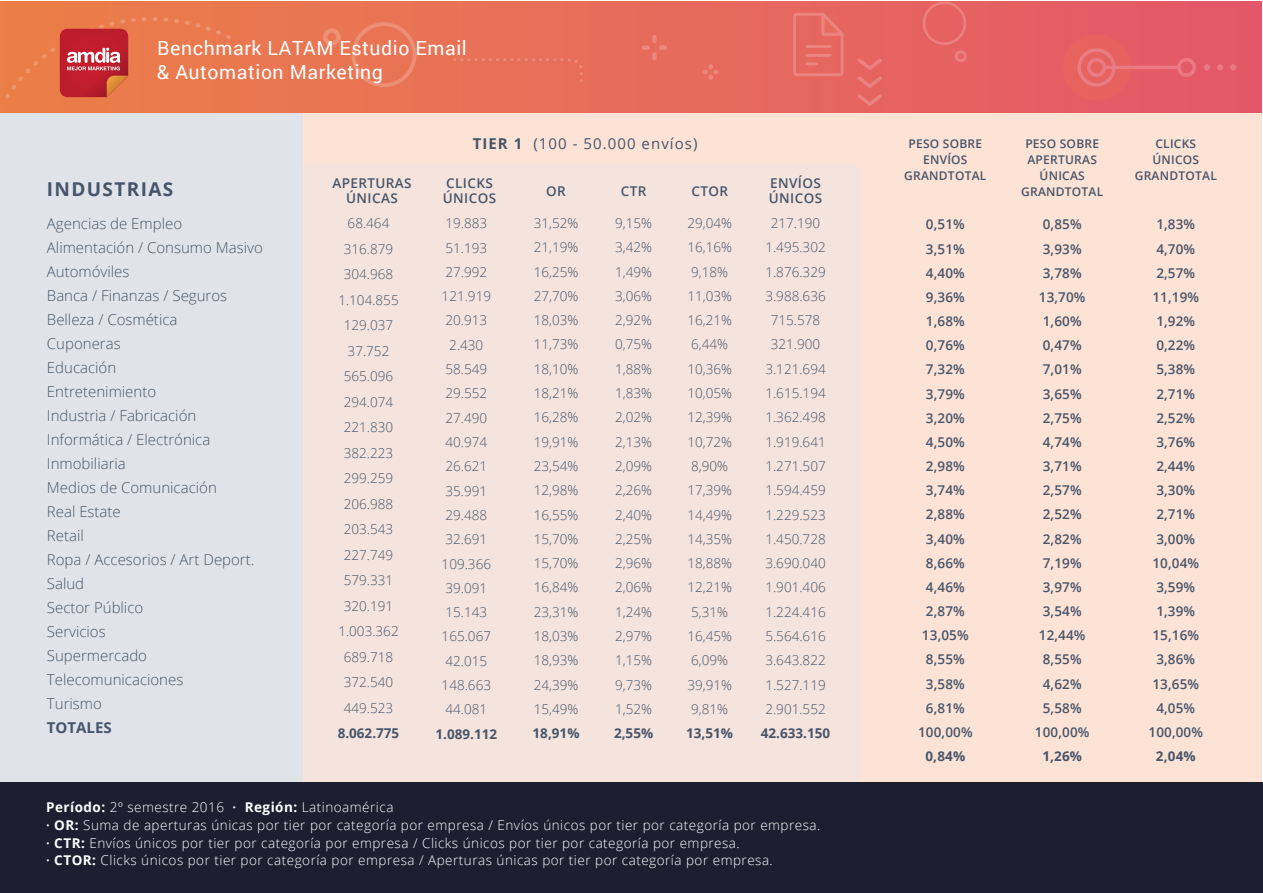
<style>
.page{position:relative;width:1263px;height:893px;background:#fff}
.page>*{position:absolute;margin:0;border:0;box-sizing:border-box;transform-origin:0 0}
.t1{font:19.5px/24px "Roboto";letter-spacing:.03em;color:#fff}
.t2{font:700 19.05px "Open Sans";letter-spacing:.07em;color:#465569}
.t3{font:300 15px/24px "Open Sans";color:#465569}
.t4{font:15px "Open Sans";letter-spacing:.07em;color:#465569}
.t5{font:700 15px "Open Sans";color:#465569}
.t6{font:300 13.5px/24.3px "Open Sans";color:#465569;text-align:center}
.t7{font:600 13.5px/24.2px "Open Sans";letter-spacing:.01em;color:#465569;text-align:center}
.t8{font:300 13.5px/18px "Open Sans";letter-spacing:.035em;color:#fff}
.t9{font:700 13.5px "Open Sans";color:#465569}
.t10{font:600 13.5px/14.2px "Open Sans";letter-spacing:.03em;color:#465569}
.t11{font:600 12px/16px "Open Sans";letter-spacing:.02em;color:#465569;text-align:center}
.s1{font-weight:700}
.s2{font-weight:600}
</style>
<div class="page">
<div style="left:0;top:109px;width:309px;height:688px;background:#e0e4ea"></div>
<div style="left:303px;top:109px;width:564px;height:688px;background:#f5e4de"></div>
<div style="left:859px;top:109px;width:402px;height:688px;background:#fde2d6"></div>
<div style="left:303px;top:109px;width:564px;height:55px;background:#fde2d6"></div>
<div style="left:0;top:783px;width:1263px;height:110px;background:#1d1f31"></div>
<div style="left:0;top:2px;width:1261px;height:110px;background:linear-gradient(to right,#eb7f49,#e4586a)"></div>
<svg style="left:858px;top:94px;width:24px;height:12px"></svg>
<svg style="left:858px;top:76px;width:24px;height:12px"></svg>
<svg style="left:858px;top:59px;width:24px;height:11px"></svg>
<svg style="left:793px;top:13px;width:51px;height:63px;background:#e76d67"></svg>
<hr style="left:805px;top:54px;width:27px;height:3px;background:#fff">
<div style="left:453px;top:58px;width:130px;height:24px;background:#e97058"></div>
<svg style="left:323px;top:28px;width:18px;height:18px"></svg>
<svg style="left:351px;top:22px;width:65px;height:65px;background:#e97859"></svg>
<svg style="left:923px;top:2px;width:44px;height:60px;background:#e66666"></svg>
<div style="left:1062px;top:34px;width:69px;height:67px;background:#e5625e;border-radius:50%"></div>
<svg style="left:1177px;top:58px;width:19px;height:19px"></svg>
<div style="left:1204px;top:64px;width:6px;height:7px;background:#e97984;border-radius:50%"></div>
<div style="left:1217px;top:64px;width:6px;height:7px;background:#e97884;border-radius:50%"></div>
<div style="left:1230px;top:64px;width:6px;height:7px;background:#e97884;border-radius:50%"></div>
<svg style="left:1077px;top:48px;width:39px;height:39px"></svg>
<hr style="left:1102px;top:66px;width:78px;height:3px;background:#fff;border-radius:2px">
<div style="left:652px;top:35px;width:5px;height:8px;background:#eb887b;border-radius:2px"></div>
<div style="left:652px;top:52px;width:5px;height:8px;background:#eb887b;border-radius:2px"></div>
<div style="left:659px;top:45px;width:8px;height:5px;background:#eb887b;border-radius:2px"></div>
<div style="left:642px;top:45px;width:8px;height:5px;background:#eb887b;border-radius:2px"></div>
<svg style="left:703px;top:64px;width:15px;height:16px"></svg>
<svg style="left:5px;top:17px;width:226px;height:82px;background:#e16c49"></svg>
<h1 class="t1" style="left:157px;top:35px;width:311px">Benchmark LATAM Estudio Email &amp; Automation Marketing</h1>
<h2 class="t2" style="left:47px;top:176px;width:128px">INDUSTRIAS</h2>
<p class="t3" style="left:47px;top:211px;width:217px">Agencias de Empleo<br>Alimentación / Consumo Masivo<br>Automóviles<br>Banca / Finanzas / Seguros<br>Belleza / Cosmética<br>Cuponeras<br>Educación<br>Entretenimiento<br>Industria / Fabricación<br>Informática / Electrónica<br>Inmobiliaria<br>Medios de Comunicación<br>Real Estate<br>Retail<br>Ropa / Accesorios / Art Deport.<br>Salud<br>Sector Público<br>Servicios<br>Supermercado<br>Telecomunicaciones<br>Turismo</p>
<p class="t5" style="left:47px;top:717px;width:66px">TOTALES</p>
<p class="t4" style="left:473px;top:133px;width:226px"><span class="s1">TIER 1</span> (100 - 50.000 envíos)</p>
<p class="t10" style="left:332px;top:176px;width:81px;text-align:center">APERTURAS<br>ÚNICAS</p>
<p class="t10" style="left:443px;top:176px;width:55px">CLICKS<br>ÚNICOS</p>
<p class="t7" style="left:546px;top:178px;width:21px">OR</p>
<p class="t6" style="left:534px;top:210px;width:46px;text-align:justify">31,52% 21,19% 16,25% 27,70% 18,03% 11,73% 18,10% 18,21% 16,28% 19,91% 23,54% 12,98% 16,55% 15,70% 15,70% 16,84% 23,31% 18,03% 18,93% 24,39% 15,49%</p>
<p class="t9" style="left:533px;top:724px;width:48px">18,91%</p>
<p class="t6" style="left:338px;top:210px;width:62px;line-height:25.5px">68.464<br>316.879<br>304.968<br>1.104.855<br>129.037<br>37.752<br>565.096<br>294.074<br>221.830<br>382.223<br>299.259<br>206.988<br>203.543<br>227.749<br>579.331<br>320.191<br>1.003.362<br>689.718<br>372.540<br>449.523</p>
<p class="t9" style="left:338px;top:724px;width:63px">8.062.775</p>
<p class="t6" style="left:442px;top:211px;width:51px">19.883<br>51.193<br>27.992<br>121.919<br>20.913<br>2.430<br>58.549<br>29.552<br>27.490<br>40.974<br>26.621<br>35.991<br>29.488<br>32.691<br>109.366<br>39.091<br>15.143<br>165.067<br>42.015<br>148.663<br>44.081</p>
<p class="t9" style="left:435px;top:724px;width:63px">1.089.112</p>
<p class="t7" style="left:621px;top:178px;width:27px">CTR</p>
<p class="t6" style="left:615px;top:210px;width:38px;text-align:justify">9,15% 3,42% 1,49% 3,06% 2,92% 0,75% 1,88% 1,83% 2,02% 2,13% 2,09% 2,26% 2,40% 2,25% 2,96% 2,06% 1,24% 2,97% 1,15% 9,73% 1,52%</p>
<p class="t9" style="left:614px;top:724px;width:41px">2,55%</p>
<p class="t7" style="left:691px;top:178px;width:38px">CTOR</p>
<p class="t6" style="left:687px;top:210px;width:46px;text-align:left">29,04%<br>16,16%<br>9,18%<br>11,03%<br>16,21%<br>6,44%<br>10,36%<br>10,05%<br>12,39%<br>10,72%<br>8,90%<br>17,39%<br>14,49%<br>14,35%<br>18,88%<br>12,21%<br>5,31%<br>16,45%<br>6,09%<br>39,91%<br>9,81%</p>
<p class="t9" style="left:686px;top:724px;width:48px">13,51%</p>
<p class="t10" style="left:769px;top:176px;width:55px">ENVÍOS<br>ÚNICOS</p>
<p class="t6" style="left:765px;top:210px;width:62px">217.190<br>1.495.302<br>1.876.329<br>3.988.636<br>715.578<br>321.900<br>3.121.694<br>1.615.194<br>1.362.498<br>1.919.641<br>1.271.507<br>1.594.459<br>1.229.523<br>1.450.728<br>3.690.040<br>1.901.406<br>1.224.416<br>5.564.616<br>3.643.822<br>1.527.119<br>2.901.552</p>
<p class="t9" style="left:761px;top:724px;width:71px">42.633.150</p>
<p class="t8" style="left:46px;top:797px;width:776px"><span class="s1">Período:</span> 2º semestre 2016 <span class="s2">·</span> <span class="s1">Región:</span> Latinoamérica<br><span class="s2">·</span> <span class="s1">OR:</span> Suma de aperturas únicas por tier por categoría por empresa / Envíos únicos por tier por categoría por empresa. <span class="s2">·</span> <span class="s1">CTR:</span> Envíos únicos por tier por categoría por empresa / Clicks únicos por tier por categoría por empresa.<br><span class="s2">·</span> <span class="s1">CTOR:</span> Clicks únicos por tier por categoría por empresa / Aperturas únicas por tier por categoría por empresa.</p>
<p class="t11" style="left:904px;top:135px;width:84px">PESO SOBRE<br>ENVÍOS<br>GRANDTOTAL</p>
<p class="t7" style="left:918px;top:212px;width:56px">0,51%<br>3,51%<br>4,40%<br>9,36%<br>1,68%<br>0,76%<br>7,32%<br>3,79%<br>3,20%<br>4,50%<br>2,98%<br>3,74%<br>2,88%<br>3,40%<br>8,66%<br>4,46%<br>2,87%<br>13,05%<br>8,55%<br>3,58%<br>6,81%<br>100,00%</p>
<p class="t9" style="left:925px;top:747px;width:41px">0,84%</p>
<p class="t11" style="left:1021px;top:135px;width:84px">PESO SOBRE<br>APERTURAS<br>ÚNICAS<br>GRANDTOTAL</p>
<p class="t7" style="left:1035px;top:212px;width:56px">0,85%<br>3,93%<br>3,78%<br>13,70%<br>1,60%<br>0,47%<br>7,01%<br>3,65%<br>2,75%<br>4,74%<br>3,71%<br>2,57%<br>2,52%<br>2,82%<br>7,19%<br>3,97%<br>3,54%<br>12,44%<br>8,55%<br>4,62%<br>5,58%<br>100,00%</p>
<p class="t9" style="left:1042px;top:747px;width:41px">1,26%</p>
<p class="t11" style="left:1135px;top:135px;width:84px">CLICKS<br>ÚNICOS<br>GRANDTOTAL</p>
<p class="t7" style="left:1148px;top:212px;width:56px">1,83%<br>4,70%<br>2,57%<br>11,19%<br>1,92%<br>0,22%<br>5,38%<br>2,71%<br>2,52%<br>3,76%<br>2,44%<br>3,30%<br>2,71%<br>3,00%<br>10,04%<br>3,59%<br>1,39%<br>15,16%<br>3,86%<br>13,65%<br>4,05%<br>100,00%</p>
<p class="t9" style="left:1156px;top:747px;width:41px">2,04%</p>
</div>
